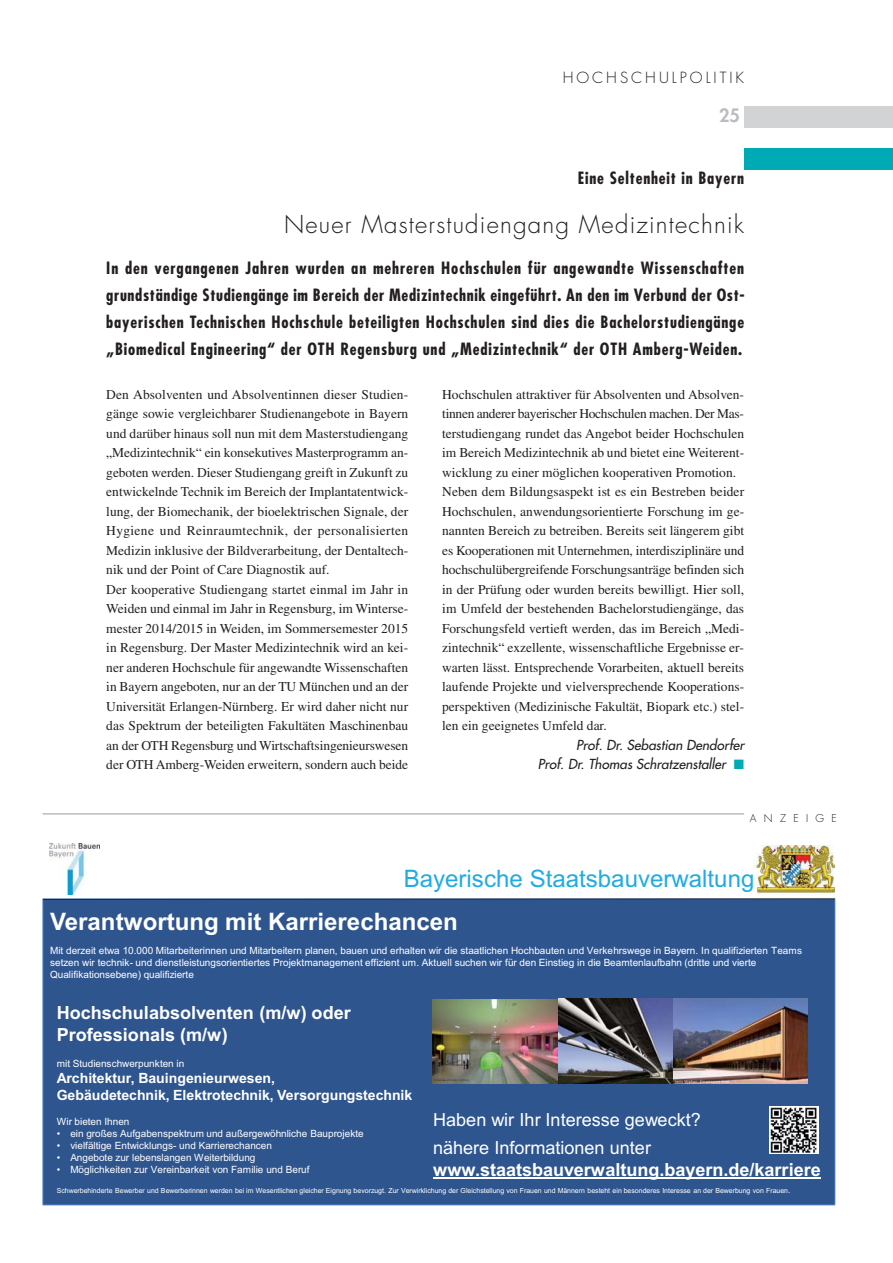
<style>
.page{position:relative;width:893px;height:1263px;background:#fff}
.page>*{position:absolute;margin:0;border:0;box-sizing:border-box;transform-origin:0 0}
.t1{font:24.15px "Arial Bold MT+T42";color:#fff}
.t2{font:24.15px "Arial MT+T42";color:#20ace3}
.t3{font:300 24px "Futura";letter-spacing:.05em;color:#231f20}
.t4{font:18.15px "Arial Bold MT+T42";color:#fff}
.t5{font:18px "Arial Bold MT+T42";color:#fff}
.t6{font:18px/27.8px "Arial MT+T42";color:#fff}
.t7{font:800 18px "Futura";color:#bbbdc0}
.t8{font:700 condensed 16.5px/27px "Futura";letter-spacing:.05em;color:#231f20;text-align:justify}
.t9{font:300 15px "Futura";letter-spacing:.2em;color:#231f20}
.t10{font:14.1px/16.8px "Arial Bold MT+T42";color:#fff}
.t11{font:13.5px/19.5px "Times";color:#231f20}
.t12{font:italic 13.5px/19.5px "Futura";color:#231f20;text-align:right}
.t13{font:300 10.5px "Futura";letter-spacing:.7em;color:#231f20}
.t14{font:10.05px/12px "Arial MT+T42";color:#fff}
.t15{font:7.05px "Arial MT+T42";letter-spacing:-.005em;color:#fff}
.s1{color:#00aab5}
.s2{font-family:"Arial+T42"}
.s3{font-size:8.1px}
</style>
<div class="page">
<div style="left:744px;top:106px;width:149px;height:22px;background:#d1d3d4"></div>
<div style="left:744px;top:149px;width:149px;height:21px;background:#00aab5"></div>
<div style="left:43px;top:899px;width:792px;height:306px;background:#2f558f"></div>
<img style="left:754px;top:845px;width:80px;height:49px">
<hr style="left:43px;top:899px;width:792px;height:1px;background:#231f20">
<hr style="left:433px;top:1177px;width:388px;height:2px;background:#fff">
<img style="left:770px;top:1106px;width:48px;height:47px">
<img style="left:49px;top:843px;width:50px;height:51px">
<img style="left:432px;top:998px;width:376px;height:85px">
<hr style="left:43px;top:813px;width:701px;height:1px;background:#bbbdc0">
<p class="t9" style="left:563px;top:70px;width:183px">HOCHSCHULPOLITIK</p>
<h3 class="t7" style="left:719px;top:107px;width:22px">25</h3>
<p class="t8" style="left:578px;top:166px;width:168px">Eine Seltenheit in Bayern</p>
<h2 class="t3" style="left:284px;top:213px;width:461px">Neuer Masterstudiengang Medizintechnik</h2>
<p class="t8" style="left:106px;top:256px;width:640px">In den vergangenen Jahren wurden an mehreren Hochschulen für angewandte Wissenschaften grundständige Studiengänge im Bereich der Medizintechnik eingeführt. An den im Verbund der Ost&shy;bayerischen Technischen Hochschule beteiligten Hochschulen sind dies die Bachelorstudiengänge „Biomedical Engineering“ der OTH Regensburg und „Medizintechnik“ der OTH Amberg-Weiden.</p>
<p class="t11" style="left:106px;top:386px;width:303px">Den Absolventen und Absolventinnen dieser Studien&shy;gänge sowie vergleichbarer Studienangebote in Bayern und darüber hinaus soll nun mit dem Masterstudiengang „Medizintechnik“ ein konsekutives Masterprogramm an&shy;geboten werden. Dieser Studiengang greift in Zukunft zu entwickelnde Technik im Bereich der Implantatentwick&shy;lung, der Biomechanik, der bioelektrischen Signale, der Hygiene und Reinraumtechnik, der personalisierten Medizin inklusive der Bildverarbeitung, der Dentaltech&shy;nik und der Point of Care Diagnostik auf.<br>Der kooperative Studiengang startet einmal im Jahr in Weiden und einmal im Jahr in Regensburg, im Winterse&shy;mester 2014/2015 in Weiden, im Sommersemester 2015 in Regensburg. Der Master Medizintechnik wird an kei&shy;ner anderen Hochschule für angewandte Wissenschaften in Bayern angeboten, nur an der TU München und an der Universität Erlangen-Nürnberg. Er wird daher nicht nur das Spektrum der beteiligten Fakultäten Maschinenbau an der OTH Regensburg und Wirtschaftsingenieurswesen der OTH Amberg-Weiden erweitern, sondern auch beide</p>
<p class="t11" style="left:442px;top:385px;width:303px">Hochschulen attraktiver für Absolventen und Absolven&shy;tinnen anderer bayerischer Hochschulen machen. Der Mas&shy;terstudiengang rundet das Angebot beider Hoch schulen im Bereich Medizintechnik ab und bietet eine Weiterent&shy;wicklung zu einer möglichen kooperativen Promotion.<br>Neben dem Bildungsaspekt ist es ein Bestreben beider Hochschulen, anwendungsorientierte Forschung im ge&shy;nannten Bereich zu betreiben. Bereits seit längerem gibt es Kooperationen mit Unternehmen, interdisziplinäre und hochschulübergreifende Forschungsanträge befinden sich in der Prüfung oder wurden bereits bewilligt. Hier soll, im Umfeld der bestehenden Bachelorstudiengänge, das Forschungsfeld vertieft werden, das im Bereich „Medi&shy;zintechnik“ exzellente, wissenschaftliche Ergebnisse er&shy;warten lässt. Entsprechende Vorarbeiten, aktuell bereits laufende Projekte und vielversprechende Kooperations&shy;perspektiven (Medizinische Fakultät, Biopark etc.) stel&shy;len ein geeignetes Umfeld dar.</p>
<p class="t12" style="left:538px;top:736px;width:210px">Prof. Dr. Sebastian Dendorfer<br>Prof. Dr. Thomas Schratzenstaller <span class="s1">■</span></p>
<p class="t13" style="left:750px;top:813px;width:89px">ANZEIGE</p>
<h1 class="t2" style="left:404px;top:870px;width:352px">Bayerische Staatsbauverwaltung</h1>
<h1 class="t1" style="left:50px;top:913px;width:409px">Verantwortung mit Karrierechancen</h1>
<p class="t14" style="left:50px;top:945px;width:753px">Mit derzeit etwa 10.000 Mitarbeiterinnen und Mitarbeitern planen, bauen und erhalten wir die staatlichen Hochbauten und Verkehrswege in Bayern. In qualifizierten Teams setzen wir technik- und dienstleistungsorientiertes Projektmanagement effizient um. Aktuell suchen wir für den Einstieg in die Beamtenlaufbahn (dritte und vierte<br>Qualifikationsebene) qualifizierte</p>
<h3 class="t5" style="left:57px;top:1006px;width:296px">Hochschulabsolventen (m/w) oder</h3>
<h3 class="t4" style="left:57px;top:1028px;width:173px">Professionals (m/w)</h3>
<p class="t14" style="left:57px;top:1058px;width:129px">mit Studienschwerpunkten in</p>
<p class="t10" style="left:57px;top:1071px;width:357px">Architektur, Bauingenieurwesen,<br>Gebäudetechnik, Elektrotechnik, Versorgungstechnik</p>
<p class="t14" style="left:57px;top:1116px;width:74px">Wir bieten Ihnen</p>
<p class="t14" style="left:57px;top:1128px;width:309px"><span class="s2">•</span> ein großes Aufgabenspektrum und außergewöhnliche Bauprojekte</p>
<p class="t14" style="left:57px;top:1140px;width:217px"><span class="s2">•</span> vielfältige Entwicklungs- und Karrierechancen</p>
<p class="t14" style="left:57px;top:1152px;width:200px"><span class="s2">•</span> Angebote zur lebenslangen Weiterbildung</p>
<p class="t14" style="left:57px;top:1164px;width:254px"><span class="s2">•</span> Möglichkeiten zur Vereinbarkeit von Familie und Beruf</p>
<p class="t15" style="left:57px;top:1188px;width:735px">Schwerbehinderte Bewerber und Bewerberinnen werden bei im Wesentlichen gleicher Eignung bevorzugt. Zur Verwirklichung der Gleichstellung von Frauen und Männern besteht ein besonderes Interesse an der Bewerbung von Frauen<span class="s3">.</span></p>
<h3 class="t6" style="left:433px;top:1108px;width:269px">Haben wir Ihr Interesse geweckt? nähere Informationen unter</h3>
<h3 class="t5" style="left:433px;top:1163px;width:389px">www.staatsbauverwaltung.bayern.de/karriere</h3>
</div>
